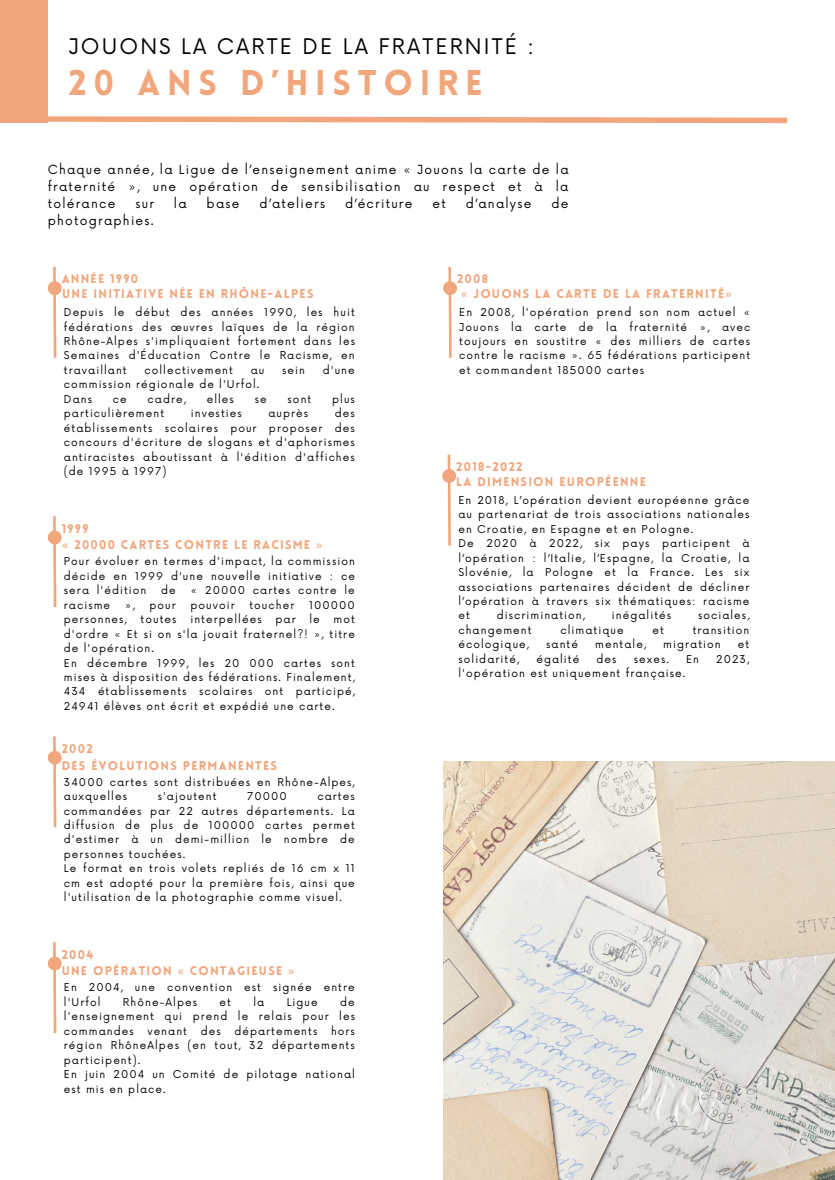
<style>
.page{position:relative;width:835px;height:1180px;background:#fff}
.page>*{position:absolute;margin:0;border:0;box-sizing:border-box;transform-origin:0 0}
.t1{font:900 35px "Lovelo";letter-spacing:.19em;color:#f1a67c}
.t2{font:21px "Now";letter-spacing:.1em;color:#000}
.t3{font:900 12.25px "Lovelo";letter-spacing:.1em;color:#f1a67c}
.t4{font:12.25px/17px "Now";letter-spacing:.1em;color:#000;text-align:justify}
.t5{font:10.5px/14.4px "Now";letter-spacing:.1em;color:#000}
.s1{font-family:"Noto Sans";font-weight:400}
</style>
<div class="page">
<div style="left:0;top:0;width:48px;height:123px;background:#f1a67c"></div>
<svg style="left:48px;top:116px;width:740px;height:8px"></svg>
<svg style="left:53px;top:266px;width:4px;height:92px"></svg>
<div style="left:48px;top:281px;width:14px;height:14px;background:#f1a67c;border-radius:50%"></div>
<svg style="left:53px;top:516px;width:4px;height:91px"></svg>
<div style="left:48px;top:530px;width:14px;height:14px;background:#f1a67c;border-radius:50%"></div>
<svg style="left:52px;top:736px;width:5px;height:92px"></svg>
<div style="left:48px;top:751px;width:14px;height:13px;background:#f1a67c;border-radius:50%"></div>
<svg style="left:53px;top:942px;width:4px;height:92px"></svg>
<div style="left:48px;top:956px;width:14px;height:14px;background:#f1a67c;border-radius:50%"></div>
<svg style="left:448px;top:266px;width:4px;height:92px"></svg>
<div style="left:443px;top:281px;width:14px;height:14px;background:#f1a67c;border-radius:50%"></div>
<svg style="left:447px;top:454px;width:4px;height:92px"></svg>
<div style="left:442px;top:469px;width:14px;height:14px;background:#f1a67c;border-radius:50%"></div>
<img style="left:443px;top:761px;width:391px;height:419px">
<h2 class="t2" style="left:68px;top:35px;width:467px">JOUONS LA CARTE DE LA FRATERNITÉ :</h2>
<h1 class="t1" style="left:68px;top:69px;width:416px">20 ANS D’HISTOIRE</h1>
<p class="t4" style="left:48px;top:162px;width:522px">Chaque année, la Ligue de l’enseignement anime « Jouons la carte de la fraternité », une opération de sensibilisation au respect et à la tolérance</p>
<p class="t4" style="left:135px;top:196px;width:20px">sur</p>
<p class="t4" style="left:174px;top:196px;width:14px">la</p>
<p class="t4" style="left:206px;top:196px;width:34px">base</p>
<p class="t4" style="left:259px;top:196px;width:67px">d’ateliers</p>
<p class="t4" style="left:345px;top:196px;width:69px">d’écriture</p>
<p class="t4" style="left:432px;top:196px;width:15px">et</p>
<p class="t4" style="left:466px;top:196px;width:67px">d’analyse</p>
<p class="t4" style="left:551px;top:196px;width:19px">de</p>
<p class="t4" style="left:48px;top:213px;width:107px">photographies.</p>
<p class="t3" style="left:62px;top:274px;width:78px">ANNÉE 1990</p>
<p class="t5" style="left:64px;top:306px;width:292px;text-align:justify">Depuis le début des années 1990, les huit fédérations des œuvres laïques de la région Rhône-Alpes s'impliquaient fortement dans les Semaines d'Éducation Contre le Racisme, en travaillant</p>
<p class="t3" style="left:62px;top:289px;width:253px">UNE INITIATIVE NÉE EN RHÔNE-ALPES</p>
<p class="t5" style="left:144px;top:363px;width:90px">collectivement</p>
<p class="t5" style="left:251px;top:363px;width:15px">au</p>
<p class="t5" style="left:282px;top:363px;width:24px">sein</p>
<p class="t5" style="left:323px;top:363px;width:33px">d'une</p>
<p class="t5" style="left:64px;top:378px;width:197px">commission régionale de l'Urfol.<br>Dans</p>
<p class="t5" style="left:113px;top:392px;width:15px">ce</p>
<p class="t5" style="left:147px;top:392px;width:40px">cadre,</p>
<p class="t5" style="left:207px;top:392px;width:29px">elles</p>
<p class="t5" style="left:255px;top:392px;width:13px">se</p>
<p class="t5" style="left:287px;top:392px;width:25px">sont</p>
<p class="t5" style="left:332px;top:392px;width:24px">plus</p>
<p class="t5" style="left:64px;top:407px;width:102px">particulièrement</p>
<p class="t5" style="left:191px;top:407px;width:53px">investies</p>
<p class="t5" style="left:268px;top:407px;width:41px">auprès</p>
<p class="t5" style="left:64px;top:407px;width:292px;text-align:justify;text-indent:271px">des établissements scolaires pour proposer des concours d'écriture de slogans et d'aphorismes antiracistes aboutissant à l'édition d'affiches (de 1995 à 1997)</p>
<p class="t3" style="left:62px;top:523px;width:29px">1999</p>
<p class="t5" style="left:64px;top:555px;width:292px;text-align:justify">Pour évoluer en termes d'impact, la commission décide en 1999 d'une nouvelle initiative : ce sera l'édition</p>
<p class="t3" style="left:62px;top:540px;width:261px"><span class="s1">«</span> 20000 CARTES CONTRE LE RACISME <span class="s1">»</span></p>
<p class="t5" style="left:161px;top:584px;width:16px">de</p>
<p class="t5" style="left:190px;top:584px;width:166px">« 20000 cartes contre le</p>
<p class="t5" style="left:64px;top:598px;width:48px">racisme</p>
<p class="t5" style="left:125px;top:598px;width:11px">»,</p>
<p class="t5" style="left:149px;top:598px;width:28px">pour</p>
<p class="t5" style="left:190px;top:598px;width:46px">pouvoir</p>
<p class="t5" style="left:249px;top:598px;width:46px">toucher</p>
<p class="t5" style="left:309px;top:598px;width:47px">100000</p>
<p class="t5" style="left:64px;top:613px;width:64px">personnes,</p>
<p class="t5" style="left:141px;top:613px;width:37px">toutes</p>
<p class="t5" style="left:190px;top:613px;width:73px">interpellées</p>
<p class="t5" style="left:275px;top:613px;width:22px">par</p>
<p class="t5" style="left:309px;top:613px;width:12px">le</p>
<p class="t5" style="left:64px;top:613px;width:292px;text-indent:269px">mot d'ordre « Et si on s'la jouait fraternel?! », titre de l'opération.<br>En décembre 1999, les 20 000 cartes sont mises à disposition des fédérations. Finalement, 434 établissements scolaires ont participé, 24941 élèves ont écrit et expédié une carte.</p>
<p class="t3" style="left:62px;top:743px;width:33px">2002</p>
<p class="t5" style="left:64px;top:775px;width:292px">34000 cartes sont distribuées en Rhône-Alpes, auxquelles</p>
<p class="t3" style="left:62px;top:760px;width:217px">DES ÉVOLUTIONS PERMANENTES</p>
<p class="t5" style="left:158px;top:789px;width:60px">s'ajoutent</p>
<p class="t5" style="left:247px;top:789px;width:41px">70000</p>
<p class="t5" style="left:64px;top:789px;width:292px;text-indent:253px">cartes commandées par 22 autres départements. La diffusion de plus de 100000 cartes permet d'estimer à un demi-million le nombre de personnes touchées.<br>Le format en trois volets repliés de 16 cm x 11 cm est adopté pour la première fois, ainsi que l'utilisation de la photographie comme visuel.</p>
<p class="t3" style="left:62px;top:949px;width:33px">2004</p>
<p class="t5" style="left:64px;top:981px;width:292px">En 2004, une convention est signée entre l'Urfol</p>
<p class="t3" style="left:62px;top:966px;width:234px">UNE OPÉRATION <span class="s1">«</span> CONTAGIEUSE <span class="s1">»</span></p>
<p class="t5" style="left:64px;top:995px;width:292px;text-align:justify;text-indent:276px">de l'enseignement qui prend le relais pour les commandes</p>
<p class="t5" style="left:123px;top:995px;width:76px">Rhône-Alpes</p>
<p class="t5" style="left:219px;top:995px;width:13px">et</p>
<p class="t5" style="left:253px;top:995px;width:12px">la</p>
<p class="t5" style="left:286px;top:995px;width:33px">Ligue</p>
<p class="t5" style="left:64px;top:1024px;width:292px;text-indent:267px">hors région RhôneAlpes (en tout, 32 départements participent).<br>En juin 2004 un Comité de pilotage national est mis en place.</p>
<p class="t5" style="left:147px;top:1024px;width:41px">venant</p>
<p class="t5" style="left:201px;top:1024px;width:22px">des</p>
<p class="t5" style="left:234px;top:1024px;width:85px">départements</p>
<p class="t3" style="left:457px;top:274px;width:33px">2008</p>
<p class="t5" style="left:459px;top:306px;width:292px;text-align:justify">En 2008, l'opération prend son nom actuel « Jouons la carte de la fraternité », avec toujours en soustitre « des milliers de cartes contre le racisme ». 65 fédérations participent et commandent 185000 cartes</p>
<p class="t3" style="left:461px;top:289px;width:272px"><span class="s1">«</span> JOUONS LA CARTE DE LA FRATERNITÉ<span class="s1">»</span></p>
<p class="t3" style="left:456px;top:462px;width:68px">2018-2022</p>
<p class="t5" style="left:458px;top:493px;width:292px">En 2018, L’opération devient européenne grâce au partenariat de trois associations nationales en Croatie, en Espagne et en Pologne.<br>De 2020 à 2022, six pays participent à l’opération : l’Italie, l’Espagne, la Croatie, la Slovénie, la Pologne et la France. Les six associations partenaires décident de décliner l’opération à travers six thématiques: racisme et</p>
<p class="t3" style="left:456px;top:476px;width:191px">LA DIMENSION EUROPÉENNE</p>
<p class="t5" style="left:496px;top:609px;width:90px">discrimination,</p>
<p class="t5" style="left:611px;top:609px;width:61px">inégalités</p>
<p class="t5" style="left:697px;top:609px;width:53px">sociales,</p>
<p class="t5" style="left:458px;top:623px;width:75px">changement</p>
<p class="t5" style="left:560px;top:623px;width:65px">climatique</p>
<p class="t5" style="left:652px;top:623px;width:13px">et</p>
<p class="t5" style="left:692px;top:623px;width:58px">transition</p>
<p class="t5" style="left:458px;top:638px;width:72px">écologique,</p>
<p class="t5" style="left:546px;top:638px;width:33px">santé</p>
<p class="t5" style="left:595px;top:638px;width:53px">mentale,</p>
<p class="t5" style="left:663px;top:638px;width:59px">migration</p>
<p class="t5" style="left:737px;top:638px;width:13px">et</p>
<p class="t5" style="left:458px;top:652px;width:62px">solidarité,</p>
<p class="t5" style="left:536px;top:652px;width:45px">égalité</p>
<p class="t5" style="left:596px;top:652px;width:22px">des</p>
<p class="t5" style="left:633px;top:652px;width:37px">sexes.</p>
<p class="t5" style="left:686px;top:652px;width:15px">En</p>
<p class="t5" style="left:716px;top:652px;width:35px">2023,</p>
<p class="t5" style="left:458px;top:667px;width:228px">l'opération est uniquement française.</p>
</div>
